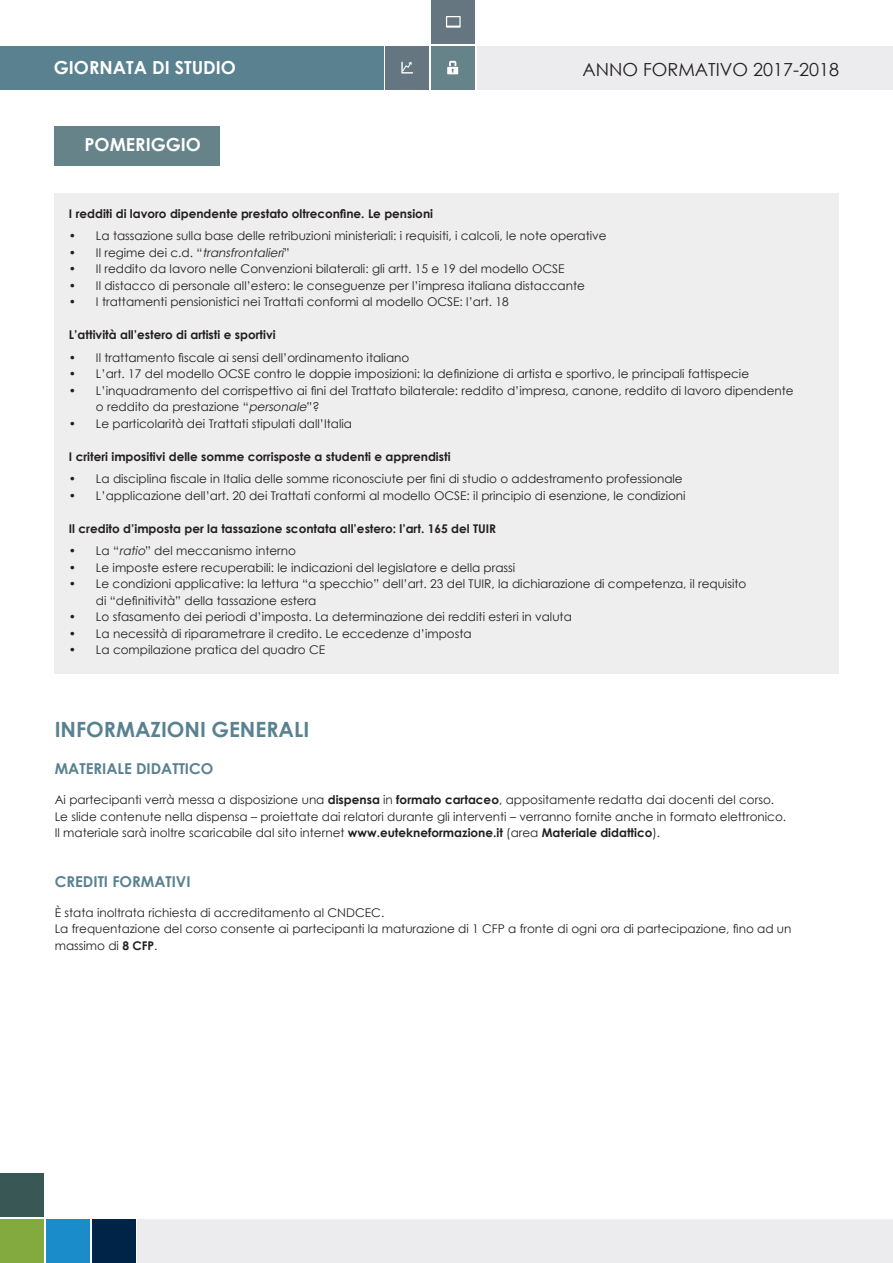
<style>
.page{position:relative;width:893px;height:1263px;background:#fff}
.page>*{position:absolute;margin:0;border:0;box-sizing:border-box;transform-origin:0 0}
.t1{font:700 21px "Century Gothic";color:#598190}
.t2{font:700 18px "Century Gothic";color:#fff}
.t3{font:18px "Century Gothic";color:#231f20}
.t4{font:700 15px "Century Gothic";color:#598190}
.t5{font:12px/16.5px "Century Gothic";color:#231f20}
.t6{font:700 12px "Century Gothic";color:#231f20}
.s1{font-style:italic}
.s2{font-weight:700}
</style>
<div class="page">
<div style="left:0;top:46px;width:384px;height:43px;background:#598190"></div>
<div style="left:477px;top:46px;width:416px;height:43px;background:#ececee"></div>
<div style="left:431px;top:46px;width:44px;height:43px;background:#66838a"></div>
<div style="left:431px;top:0;width:44px;height:44px;background:#657680"></div>
<div style="left:385px;top:46px;width:44px;height:43px;background:#657680"></div>
<div style="left:54px;top:193px;width:785px;height:480px;background:#eeeeef"></div>
<div style="left:54px;top:126px;width:166px;height:40px;background:#66838a"></div>
<svg style="left:447px;top:61px;width:11px;height:13px"></svg>
<svg style="left:446px;top:16px;width:15px;height:12px"></svg>
<svg style="left:401px;top:62px;width:12px;height:12px"></svg>
<div style="left:0;top:1219px;width:44px;height:44px;background:#83aa3e"></div>
<div style="left:0;top:1173px;width:44px;height:44px;background:#395855"></div>
<div style="left:92px;top:1219px;width:44px;height:44px;background:#002447"></div>
<div style="left:138px;top:1219px;width:755px;height:44px;background:#ececee"></div>
<div style="left:46px;top:1219px;width:44px;height:44px;background:#1a8cca"></div>
<h2 class="t2" style="left:54px;top:54px;width:184px">GIORNATA DI STUDIO</h2>
<h2 class="t3" style="left:582px;top:57px;width:258px">ANNO FORMATIVO 2017-2018</h2>
<p class="t2" style="left:85px;top:131px;width:118px">POMERIGGIO</p>
<p class="t6" style="left:69px;top:204px;width:366px">I redditi di lavoro dipendente prestato oltreconfine. Le pensioni</p>
<p class="t5" style="left:69px;top:228px;width:539px">• La tassazione sulla base delle retribuzioni ministeriali: i requisiti, i calcoli, le note operative</p>
<p class="t5" style="left:69px;top:244px;width:222px">• I l re g i m e d e i c . d . “ <span class="s1">transfrontalieri</span>”</p>
<p class="t5" style="left:69px;top:261px;width:497px">• Il reddito da lavoro nelle Convenzioni bilaterali: gli artt. 15 e 19 del modello OCSE</p>
<p class="t5" style="left:69px;top:277px;width:517px">• Il distacco di personale all’estero: le conseguenze per l’impresa italiana distaccante</p>
<p class="t5" style="left:69px;top:294px;width:441px">• I trattamenti pensionistici nei Trattati conformi al modello OCSE: l’art. 18</p>
<p class="t6" style="left:69px;top:326px;width:208px">L’attività all’estero di artisti e sportivi</p>
<p class="t5" style="left:69px;top:349px;width:342px">• Il trattamento fiscale ai sensi dell’ordinamento italiano</p>
<p class="t5" style="left:69px;top:366px;width:682px">• L’art. 17 del modello OCSE contro le doppie imposizioni: la definizione di artista e sportivo, le principali fattispecie</p>
<p class="t5" style="left:96px;top:382px;width:699px;text-indent:-27px">• L’inquadramento del corrispettivo ai fini del Trattato bilaterale: reddito d’impresa, canone, reddito di lavoro dipendente o reddito da prestazione “<span class="s1">personale</span>”?</p>
<p class="t5" style="left:69px;top:415px;width:285px">• Le particolarità dei Trattati stipulati dall’Italia</p>
<p class="t6" style="left:69px;top:447px;width:383px">I criteri impositivi delle somme corrisposte a studenti e apprendisti</p>
<p class="t5" style="left:69px;top:471px;width:615px">• La disciplina fiscale in Italia delle somme riconosciute per fini di studio o addestramento professionale</p>
<p class="t5" style="left:69px;top:487px;width:618px">• L’applicazione dell’art. 20 dei Trattati conformi al modello OCSE: il principio di esenzione, le condizioni</p>
<p class="t6" style="left:69px;top:519px;width:429px">Il credito d’imposta per la tassazione scontata all’estero: l’art. 165 del TUIR</p>
<p class="t5" style="left:69px;top:543px;width:229px">• La “<span class="s1">ratio</span>” del meccanismo interno</p>
<p class="t5" style="left:69px;top:559px;width:448px">• Le imposte estere recuperabili: le indicazioni del legislatore e della prassi</p>
<p class="t5" style="left:96px;top:576px;width:652px;text-indent:-27px">• Le condizioni applicative: la lettura “a specchio” dell’art. 23 del TUIR, la dichiarazione di competenza, il requisito di “definitività” della tassazione estera</p>
<p class="t5" style="left:69px;top:609px;width:504px">• Lo sfasamento dei periodi d’imposta. La determinazione dei redditi esteri in valuta</p>
<p class="t5" style="left:69px;top:625px;width:404px">• La necessità di riparametrare il credito. Le eccedenze d’imposta</p>
<p class="t5" style="left:69px;top:642px;width:258px">• La compilazione pratica del quadro CE</p>
<p class="t1" style="left:55px;top:713px;width:256px">INFORMAZIONI GENERALI</p>
<p class="t4" style="left:55px;top:758px;width:160px">MATERIALE DIDATTICO</p>
<p class="t5" style="left:55px;top:792px;width:733px">Ai partecipanti verrà messa a disposizione una <span class="s2">dispensa</span> in <span class="s2">formato cartaceo</span>, appositamente redatta dai docenti del corso.<br>Le slide contenute nella dispensa – proiettate dai relatori durante gli interventi – verranno fornite anche in formato elettronico.</p>
<p class="t5" style="left:55px;top:825px;width:607px">Il materiale sarà inoltre scaricabile dal sito internet <span class="s2">www.eutekneformazione.it</span> (area <span class="s2">Materiale didattico</span>).</p>
<p class="t4" style="left:55px;top:870px;width:137px">CREDITI FORMATIVI</p>
<p class="t5" style="left:55px;top:904px;width:738px">È stata inoltrata richiesta di accreditamento al CNDCEC.<br>La frequentazione del corso consente ai partecipanti la maturazione di 1 CFP a fronte di ogni ora di partecipazione, fino ad un massimo di <span class="s2">8 CFP</span>.</p>
</div>
